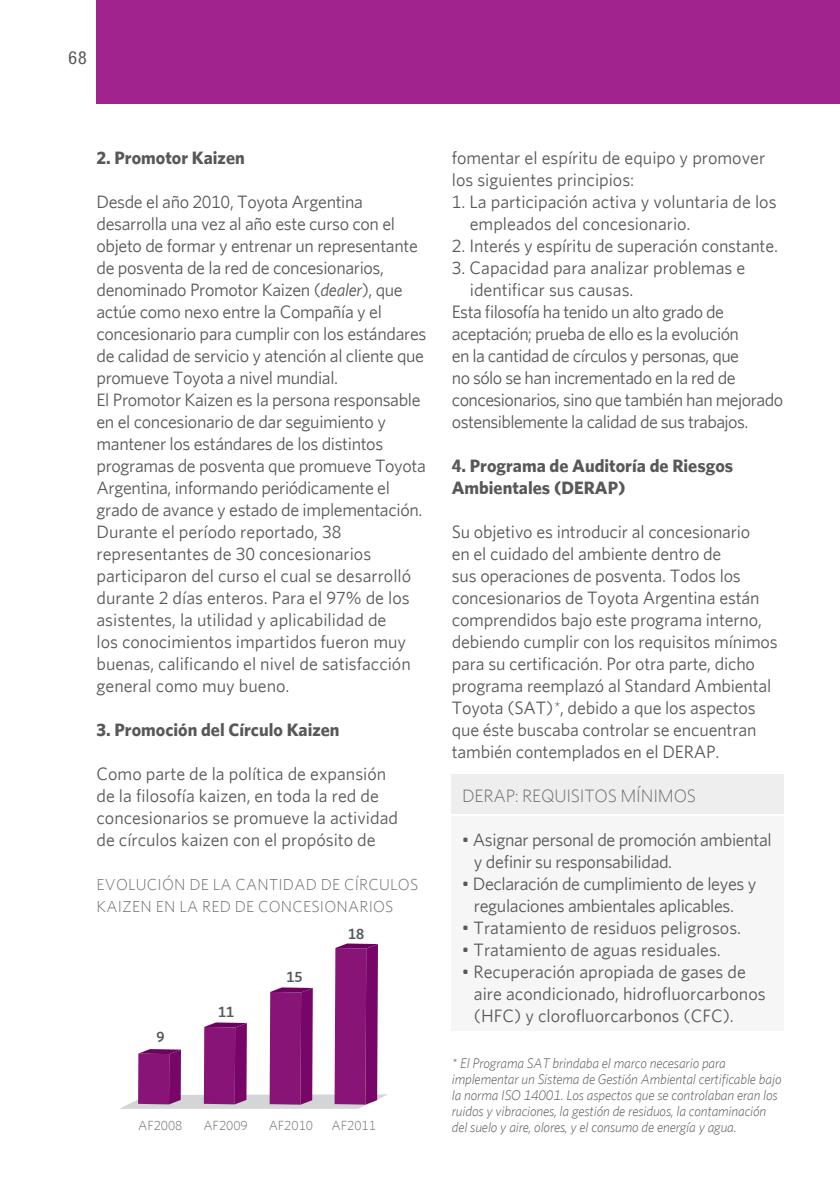
<style>
.page{position:relative;width:840px;height:1191px;background:#fff}
.page>*{position:absolute;margin:0;border:0;box-sizing:border-box;transform-origin:0 0}
.t1{font:18px/22px "Whitney";letter-spacing:-.01em;color:#57585a}
.t2{font:18px "Whitney";letter-spacing:-.03em;color:#57585a}
.t3{font:700 18px/22px "Whitney";color:#57585a}
.t4{font:300 18px "Whitney";letter-spacing:-.01em;color:#6c6d70}
.t5{font:condensed 18px "Helvetica Neue LT Std";color:#57585a}
.t6{font:300 16px/22px "Whitney";letter-spacing:.015em;color:#6c6d70}
.t7{font:600 15px "Whitney";color:#57585a}
.t8{font:italic 300 14px/16px "Whitney";letter-spacing:-.01em;color:#57585a}
.t9{font:300 13.4px "Whitney";color:#6c6d70}
.s1{font-style:italic}
.s2{font-weight:300;font-style:italic}
</style>
<div class="page">
<div style="left:96px;top:0;width:743px;height:103px;background:#a0238e"></div>
<div style="left:450px;top:816px;width:332px;height:215px;background:#f6f6f7"></div>
<div style="left:450px;top:774px;width:332px;height:39px;background:#eeeeef"></div>
<svg style="left:121px;top:943px;width:267px;height:165px"></svg>
<p class="t5" style="left:68px;top:47px;width:20px">68</p>
<p class="t3" style="left:96px;top:146px;width:150px">2. Promotor Kaizen</p>
<p class="t1" style="left:96px;top:190px;width:331px">Desde el año 2010, Toyota Argentina desarrolla una vez al año este curso con el objeto de formar y entrenar un representante de posventa de la red de concesionarios, denominado Promotor Kaizen (<span class="s1">dealer</span>), que actúe como nexo entre la Compañía y el concesionario para cumplir con los estándares de calidad de servicio y atención al cliente que promueve Toyota a nivel mundial.<br>El Promotor Kaizen es la persona responsable en el concesionario de dar seguimiento y mantener los estándares de los distintos programas de posventa que promueve Toyota Argentina, informando periódicamente el grado de avance y estado de implementación.<br>Durante el período reportado, 38 representantes de 30 concesionarios participaron del curso el cual se desarrolló durante 2 días enteros. Para el 97% de los asistentes, la utilidad y aplicabilidad de<br>los conocimientos impartidos fueron muy buenas, calificando el nivel de satisfacción general como muy bueno.</p>
<p class="t3" style="left:96px;top:718px;width:244px">3. Promoción del Círculo Kaizen</p>
<p class="t1" style="left:96px;top:762px;width:303px">Como parte de la política de expansión de la filosofía kaizen, en toda la red de concesionarios se promueve la actividad de círculos kaizen con el propósito de</p>
<p class="t6" style="left:96px;top:873px;width:323px">EVOLUCIÓN DE LA CANTIDAD DE CÍRCULOS<br>KAIZEN EN LA RED DE CONCESIONARIOS</p>
<p class="t7" style="left:156px;top:1028px;width:10px">9</p>
<p class="t7" style="left:218px;top:1003px;width:18px">11</p>
<p class="t7" style="left:286px;top:968px;width:18px">15</p>
<p class="t7" style="left:348px;top:925px;width:18px">18</p>
<p class="t9" style="left:138px;top:1117px;width:46px">AF2008</p>
<p class="t9" style="left:203px;top:1117px;width:46px">AF2009</p>
<p class="t9" style="left:268px;top:1117px;width:46px">AF2010</p>
<p class="t9" style="left:331px;top:1117px;width:46px">AF2011</p>
<p class="t1" style="left:451px;top:146px;width:315px">fomentar el espíritu de equipo y promover los siguientes principios:</p>
<p class="t1" style="left:469px;top:190px;width:308px;text-indent:-18px">1. La participación activa y voluntaria de los empleados del concesionario.</p>
<p class="t1" style="left:451px;top:234px;width:327px">2. Interés y espíritu de superación constante.</p>
<p class="t1" style="left:451px;top:256px;width:295px">3. Capacidad para analizar problemas e</p>
<p class="t1" style="left:469px;top:278px;width:165px">identificar sus causas.</p>
<p class="t2" style="left:451px;top:301px;width:274px">Esta filosofía ha tenido un alto grado de</p>
<p class="t2" style="left:451px;top:323px;width:288px">aceptación; prueba de ello es la evolución</p>
<p class="t2" style="left:451px;top:345px;width:289px">en la cantidad de círculos y personas, que</p>
<p class="t2" style="left:451px;top:367px;width:285px">no sólo se han incrementado en la red de</p>
<p class="t2" style="left:451px;top:389px;width:333px">concesionarios, sino que también han mejorado</p>
<p class="t2" style="left:451px;top:411px;width:298px">ostensiblemente la calidad de sus trabajos.</p>
<p class="t3" style="left:451px;top:454px;width:283px">4. Programa de Auditoría de Riesgos<br>Ambientales (DERAP)</p>
<p class="t1" style="left:451px;top:520px;width:327px">Su objetivo es introducir al concesionario<br>en el cuidado del ambiente dentro de<br>sus operaciones de posventa. Todos los concesionarios de Toyota Argentina están comprendidos bajo este programa interno, debiendo cumplir con los requisitos mínimos para su certificación. Por otra parte, dicho programa reemplazó al Standard Ambiental Toyota (SAT)<span class="s2">*</span>, debido a que los aspectos que éste buscaba controlar se encuentran también contemplados en el DERAP.</p>
<p class="t4" style="left:462px;top:785px;width:235px">DERAP: REQUISITOS MÍNIMOS</p>
<p class="t1" style="left:473px;top:828px;width:299px;text-indent:-12px">• Asignar personal de promoción ambiental y definir su responsabilidad.</p>
<p class="t1" style="left:461px;top:872px;width:296px;text-align:center">• Declaración de cumplimiento de leyes y regulaciones ambientales aplicables.</p>
<p class="t1" style="left:461px;top:916px;width:280px">• Tratamiento de residuos peligrosos.</p>
<p class="t1" style="left:461px;top:938px;width:260px">• Tratamiento de aguas residuales.</p>
<p class="t1" style="left:473px;top:960px;width:293px;text-indent:-12px">• Recuperación apropiada de gases de aire acondicionado, hidrofluorcarbonos (HFC) y clorofluorcarbonos (CFC).</p>
<p class="t8" style="left:451px;top:1055px;width:331px">* El Programa SAT brindaba el marco necesario para implementar un Sistema de Gestión Ambiental certificable bajo la norma ISO 14001. Los aspectos que se controlaban eran los ruidos y vibraciones, la gestión de residuos, la contaminación del suelo y aire, olores, y el consumo de energía y agua.</p>
</div>
